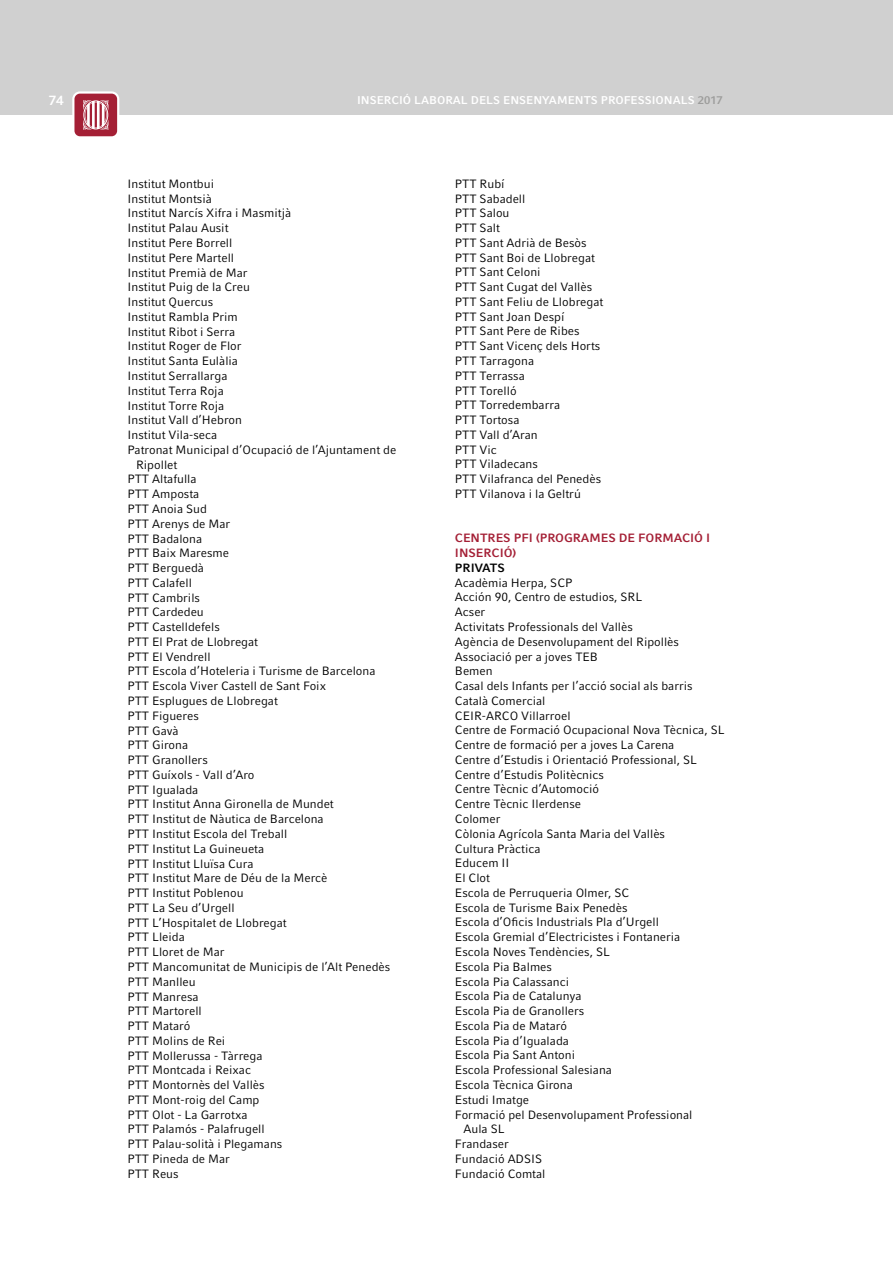
<style>
.page{position:relative;width:893px;height:1263px;background:#fff}
.page>*{position:absolute;margin:0;border:0;box-sizing:border-box;transform-origin:0 0}
.t1{font:700 13.5px "Compatil Fact LT";color:#fff}
.t2{font:12px/14.7px "Compatil Fact LT";color:#000}
.t3{font:700 12px/14.7px "Compatil Fact LT";color:#a41f35}
.t4{font:700 12px "Compatil Fact LT";letter-spacing:-.01em;color:#000}
.t5{font:700 11.25px "Compatil Fact LT";color:#fff}
.s1{color:#9d9d9c}
</style>
<div class="page">
<div style="left:0;top:0;width:893px;height:115px;background:#d0d0d0"></div>
<div style="left:73px;top:93px;width:45px;height:44px;background:#a41f35;border-radius:7px"></div>
<div style="left:72px;top:91px;width:47px;height:47px;border:2px solid #fff;border-radius:7px"></div>
<svg style="left:83px;top:100px;width:26px;height:30px"></svg>
<p class="t1" style="left:49px;top:92px;width:17px">74</p>
<p class="t5" style="left:357px;top:94px;width:367px">INSERCIÓ LABORAL DELS ENSENYAMENTS PROFESSIONALS <span class="s1">2017</span></p>
<p class="t2" style="left:128px;top:176px;width:88px">Institut Montbui</p>
<p class="t2" style="left:128px;top:191px;width:86px">Institut Montsià</p>
<p class="t2" style="left:128px;top:206px;width:165px">Institut Narcís Xifra i Masmitjà</p>
<p class="t2" style="left:128px;top:221px;width:102px">Institut Palau Ausit</p>
<p class="t2" style="left:128px;top:235px;width:106px">Institut Pere Borrell</p>
<p class="t2" style="left:128px;top:250px;width:108px">Institut Pere Martell</p>
<p class="t2" style="left:128px;top:265px;width:121px">Institut Premià de Mar</p>
<p class="t2" style="left:128px;top:280px;width:124px">Institut Puig de la Creu</p>
<p class="t2" style="left:128px;top:295px;width:87px">Institut Quercus</p>
<p class="t2" style="left:128px;top:309px;width:112px">Institut Rambla Prim</p>
<p class="t2" style="left:128px;top:324px;width:109px">Institut Ribot i Serra</p>
<p class="t2" style="left:128px;top:339px;width:116px">Institut Roger de Flor</p>
<p class="t2" style="left:128px;top:354px;width:112px">Institut Santa Eulàlia</p>
<p class="t2" style="left:128px;top:368px;width:102px">Institut Serrallarga</p>
<p class="t2" style="left:128px;top:383px;width:98px">Institut Terra Roja</p>
<p class="t2" style="left:128px;top:398px;width:98px">Institut Torre Roja</p>
<p class="t2" style="left:128px;top:413px;width:116px">Institut Vall d’Hebron</p>
<p class="t2" style="left:128px;top:427px;width:91px">Institut Vila-seca</p>
<p class="t2" style="left:128px;top:442px;width:270px">Patronat Municipal d’Ocupació de l’Ajuntament de</p>
<p class="t2" style="left:136px;top:457px;width:43px">Ripollet</p>
<p class="t2" style="left:128px;top:472px;width:71px">PTT Altafulla</p>
<p class="t2" style="left:128px;top:487px;width:73px">PTT Amposta</p>
<p class="t2" style="left:128px;top:501px;width:81px">PTT Anoia Sud</p>
<p class="t2" style="left:128px;top:516px;width:104px">PTT Arenys de Mar</p>
<p class="t2" style="left:128px;top:531px;width:76px">PTT Badalona</p>
<p class="t2" style="left:128px;top:546px;width:103px">PTT Baix Maresme</p>
<p class="t2" style="left:128px;top:560px;width:78px">PTT Berguedà</p>
<p class="t2" style="left:128px;top:575px;width:66px">PTT Calafell</p>
<p class="t2" style="left:128px;top:590px;width:74px">PTT Cambrils</p>
<p class="t2" style="left:128px;top:605px;width:78px">PTT Cardedeu</p>
<p class="t2" style="left:128px;top:619px;width:94px">PTT Castelldefels</p>
<p class="t2" style="left:128px;top:634px;width:132px">PTT El Prat de Llobregat</p>
<p class="t2" style="left:128px;top:649px;width:85px">PTT El Vendrell</p>
<p class="t2" style="left:128px;top:664px;width:249px">PTT Escola d’Hoteleria i Turisme de Barcelona</p>
<p class="t2" style="left:128px;top:679px;width:200px">PTT Escola Viver Castell de Sant Foix</p>
<p class="t2" style="left:128px;top:693px;width:152px">PTT Esplugues de Llobregat</p>
<p class="t2" style="left:128px;top:708px;width:73px">PTT Figueres</p>
<p class="t2" style="left:128px;top:723px;width:53px">PTT Gavà</p>
<p class="t2" style="left:128px;top:738px;width:62px">PTT Girona</p>
<p class="t2" style="left:128px;top:752px;width:82px">PTT Granollers</p>
<p class="t2" style="left:128px;top:767px;width:128px">PTT Guíxols - Vall d’Aro</p>
<p class="t2" style="left:128px;top:782px;width:72px">PTT Igualada</p>
<p class="t2" style="left:128px;top:797px;width:208px">PTT Institut Anna Gironella de Mundet</p>
<p class="t2" style="left:128px;top:812px;width:198px">PTT Institut de Nàutica de Barcelona</p>
<p class="t2" style="left:128px;top:826px;width:161px">PTT Institut Escola del Treball</p>
<p class="t2" style="left:128px;top:841px;width:138px">PTT Institut La Guineueta</p>
<p class="t2" style="left:128px;top:856px;width:127px">PTT Institut Lluïsa Cura</p>
<p class="t2" style="left:128px;top:871px;width:201px">PTT Institut Mare de Déu de la Mercè</p>
<p class="t2" style="left:128px;top:885px;width:118px">PTT Institut Poblenou</p>
<p class="t2" style="left:128px;top:900px;width:109px">PTT La Seu d’Urgell</p>
<p class="t2" style="left:128px;top:915px;width:161px">PTT L’Hospitalet de Llobregat</p>
<p class="t2" style="left:128px;top:930px;width:59px">PTT Lleida</p>
<p class="t2" style="left:128px;top:944px;width:98px">PTT Lloret de Mar</p>
<p class="t2" style="left:128px;top:959px;width:264px">PTT Mancomunitat de Municipis de l’Alt Penedès</p>
<p class="t2" style="left:128px;top:974px;width:70px">PTT Manlleu</p>
<p class="t2" style="left:128px;top:989px;width:73px">PTT Manresa</p>
<p class="t2" style="left:128px;top:1004px;width:76px">PTT Martorell</p>
<p class="t2" style="left:128px;top:1018px;width:64px">PTT Mataró</p>
<p class="t2" style="left:128px;top:1033px;width:99px">PTT Molins de Rei</p>
<p class="t2" style="left:128px;top:1048px;width:136px">PTT Mollerussa - Tàrrega</p>
<p class="t2" style="left:128px;top:1063px;width:125px">PTT Montcada i Reixac</p>
<p class="t2" style="left:128px;top:1077px;width:139px">PTT Montornès del Vallès</p>
<p class="t2" style="left:128px;top:1092px;width:133px">PTT Mont-roig del Camp</p>
<p class="t2" style="left:128px;top:1107px;width:122px">PTT Olot - La Garrotxa</p>
<p class="t2" style="left:128px;top:1122px;width:139px">PTT Palamós - Palafrugell</p>
<p class="t2" style="left:128px;top:1137px;width:156px">PTT Palau-solità i Plegamans</p>
<p class="t2" style="left:128px;top:1151px;width:104px">PTT Pineda de Mar</p>
<p class="t2" style="left:128px;top:1166px;width:53px">PTT Reus</p>
<p class="t2" style="left:455px;top:176px;width:150px">PTT Rubí<br>PTT Sabadell<br>PTT Salou<br>PTT Salt<br>PTT Sant Adrià de Besòs<br>PTT Sant Boi de Llobregat<br>PTT Sant Celoni<br>PTT Sant Cugat del Vallès<br>PTT Sant Feliu de Llobregat<br>PTT Sant Joan Despí<br>PTT Sant Pere de Ribes<br>PTT Sant Vicenç dels Horts<br>PTT Tarragona<br>PTT Terrassa<br>PTT Torelló<br>PTT Torredembarra<br>PTT Tortosa<br>PTT Vall d’Aran<br>PTT Vic<br>PTT Viladecans<br>PTT Vilafranca del Penedès<br>PTT Vilanova i la Geltrú</p>
<p class="t3" style="left:455px;top:531px;width:257px">CENTRES PFI (PROGRAMES DE FORMACIÓ I<br>INSERCIÓ)</p>
<p class="t4" style="left:455px;top:561px;width:51px">PRIVATS</p>
<p class="t2" style="left:455px;top:575px;width:119px">Acadèmia Herpa, SCP</p>
<p class="t2" style="left:455px;top:590px;width:189px">Acción 90, Centro de estudios, SRL</p>
<p class="t2" style="left:455px;top:605px;width:32px">Acser</p>
<p class="t2" style="left:455px;top:619px;width:179px">Activitats Professionals del Vallès</p>
<p class="t2" style="left:455px;top:634px;width:225px">Agència de Desenvolupament del Ripollès</p>
<p class="t2" style="left:455px;top:649px;width:144px">Associació per a joves TEB</p>
<p class="t2" style="left:455px;top:664px;width:39px">Bemen</p>
<p class="t2" style="left:455px;top:678px;width:239px">Casal dels Infants per l’acció social als barris</p>
<p class="t2" style="left:455px;top:693px;width:92px">Català Comercial</p>
<p class="t2" style="left:455px;top:708px;width:117px">CEIR-ARCO Villarroel</p>
<p class="t2" style="left:455px;top:723px;width:271px">Centre de Formació Ocupacional Nova Tècnica, SL</p>
<p class="t2" style="left:455px;top:737px;width:221px">Centre de formació per a joves La Carena</p>
<p class="t2" style="left:455px;top:752px;width:244px">Centre d’Estudis i Orientació Professional, SL</p>
<p class="t2" style="left:455px;top:767px;width:150px">Centre d’Estudis Politècnics</p>
<p class="t2" style="left:455px;top:782px;width:146px">Centre Tècnic d’Automoció</p>
<p class="t2" style="left:455px;top:797px;width:128px">Centre Tècnic Ilerdense</p>
<p class="t2" style="left:455px;top:811px;width:47px">Colomer</p>
<p class="t2" style="left:455px;top:826px;width:212px">Còlonia Agrícola Santa Maria del Vallès</p>
<p class="t2" style="left:455px;top:841px;width:87px">Cultura Pràctica</p>
<p class="t2" style="left:455px;top:856px;width:56px">Educem II</p>
<p class="t2" style="left:455px;top:870px;width:37px">El Clot</p>
<p class="t2" style="left:455px;top:885px;width:176px">Escola de Perruqueria Olmer, SC</p>
<p class="t2" style="left:455px;top:900px;width:174px">Escola de Turisme Baix Penedès</p>
<p class="t2" style="left:455px;top:915px;width:205px">Escola d’Oficis Industrials Pla d’Urgell</p>
<p class="t2" style="left:455px;top:930px;width:227px">Escola Gremial d’Electricistes i Fontaneria</p>
<p class="t2" style="left:455px;top:944px;width:156px">Escola Noves Tendències, SL</p>
<p class="t2" style="left:455px;top:959px;width:98px">Escola Pia Balmes</p>
<p class="t2" style="left:455px;top:974px;width:116px">Escola Pia Calassanci</p>
<p class="t2" style="left:455px;top:989px;width:128px">Escola Pia de Catalunya</p>
<p class="t2" style="left:455px;top:1003px;width:131px">Escola Pia de Granollers</p>
<p class="t2" style="left:455px;top:1018px;width:114px">Escola Pia de Mataró</p>
<p class="t2" style="left:455px;top:1033px;width:116px">Escola Pia d’Igualada</p>
<p class="t2" style="left:455px;top:1048px;width:122px">Escola Pia Sant Antoni</p>
<p class="t2" style="left:455px;top:1062px;width:159px">Escola Professional Salesiana</p>
<p class="t2" style="left:455px;top:1077px;width:119px">Escola Tècnica Girona</p>
<p class="t2" style="left:455px;top:1092px;width:76px">Estudi Imatge</p>
<p class="t2" style="left:455px;top:1107px;width:239px">Formació pel Desenvolupament Professional</p>
<p class="t2" style="left:463px;top:1122px;width:43px">Aula SL</p>
<p class="t2" style="left:455px;top:1136px;width:55px">Frandaser</p>
<p class="t2" style="left:455px;top:1151px;width:89px">Fundació ADSIS</p>
<p class="t2" style="left:455px;top:1166px;width:92px">Fundació Comtal</p>
</div>
